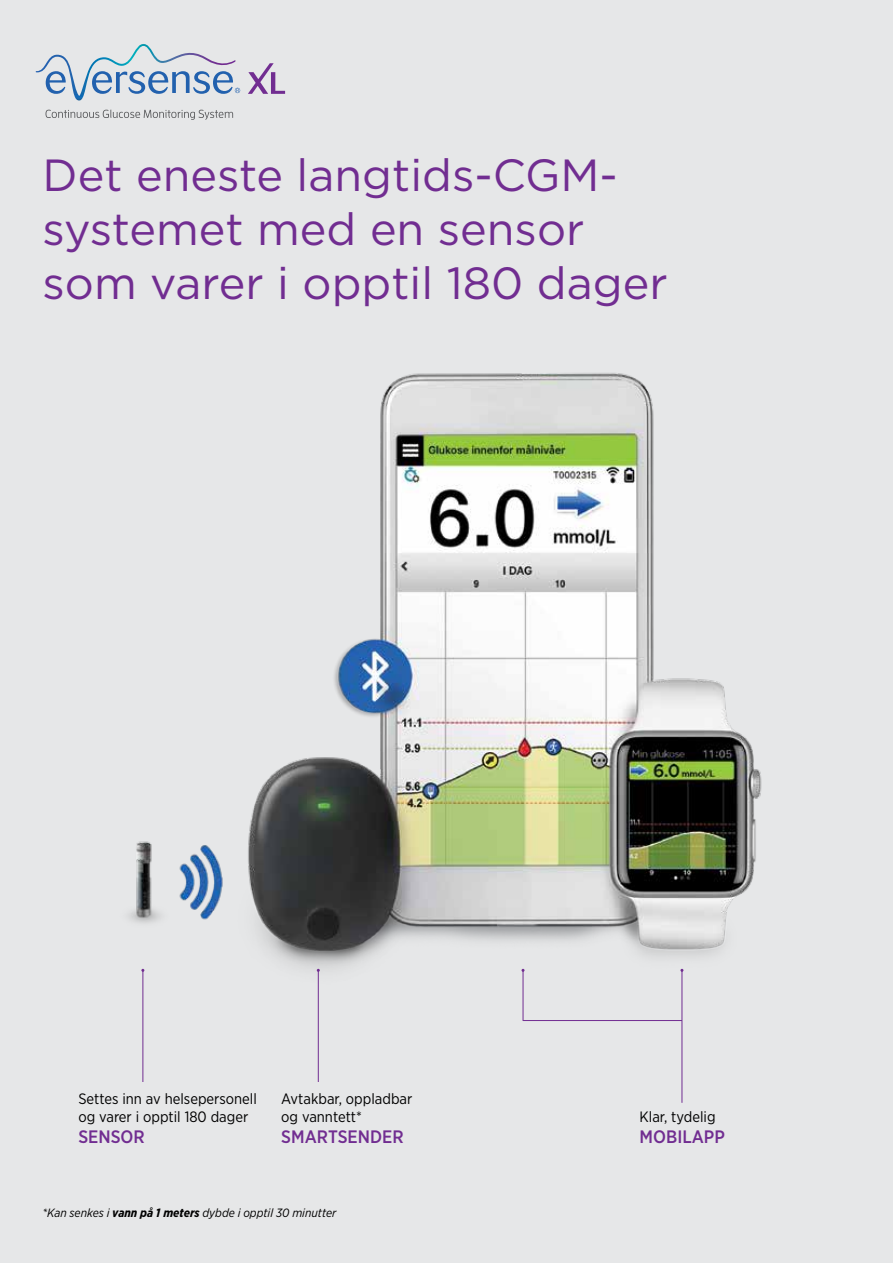
<style>
.page{position:relative;width:893px;height:1263px;background:#e6e7e8}
.page>*{position:absolute;margin:0;border:0;box-sizing:border-box;transform-origin:0 0}
.t1{font:45px/54px "Gotham";color:#712d91}
.t2{font:500 18px "Gotham Narrow";color:#712d91}
.t3{font:15px/18px "Gotham Narrow";color:#000}
.t4{font:italic 12px "Gotham Narrow";color:#000}
.s1{font-weight:700}
</style>
<div class="page">
<img style="left:129px;top:373px;width:633px;height:631px">
<hr style="left:682px;top:970px;width:1px;height:133px;background:#712d91">
<hr style="left:523px;top:970px;width:1px;height:51px;background:#712d91">
<hr style="left:523px;top:1020px;width:159px;height:1px;background:#712d91">
<hr style="left:318px;top:970px;width:1px;height:112px;background:#712d91">
<hr style="left:143px;top:970px;width:1px;height:112px;background:#712d91">
<svg style="left:236px;top:87px;width:4px;height:7px"></svg>
<img style="left:36px;top:44px;width:200px;height:57px">
<svg style="left:248px;top:63px;width:37px;height:31px"></svg>
<svg style="left:46px;top:110px;width:187px;height:10px"></svg>
<h1 class="t1" style="left:43px;top:147px;width:627px">Det eneste langtids-CGM&shy;systemet med en sensor som varer i opptil 180 dager</h1>
<p class="t3" style="left:78px;top:1090px;width:180px">Settes inn av helsepersonell og varer i opptil 180 dager</p>
<p class="t2" style="left:78px;top:1125px;width:68px">SENSOR</p>
<p class="t3" style="left:281px;top:1090px;width:133px">Avtakbar, oppladbar og vanntett*</p>
<p class="t2" style="left:281px;top:1125px;width:124px">SMARTSENDER</p>
<p class="t4" style="left:43px;top:1205px;width:295px">*Kan senkes i <span class="s1">vann på 1 meters</span> dybde i opptil 30 minutter</p>
<p class="t3" style="left:640px;top:1108px;width:77px">Klar, tydelig</p>
<p class="t2" style="left:640px;top:1125px;width:87px">MOBILAPP</p>
</div>
